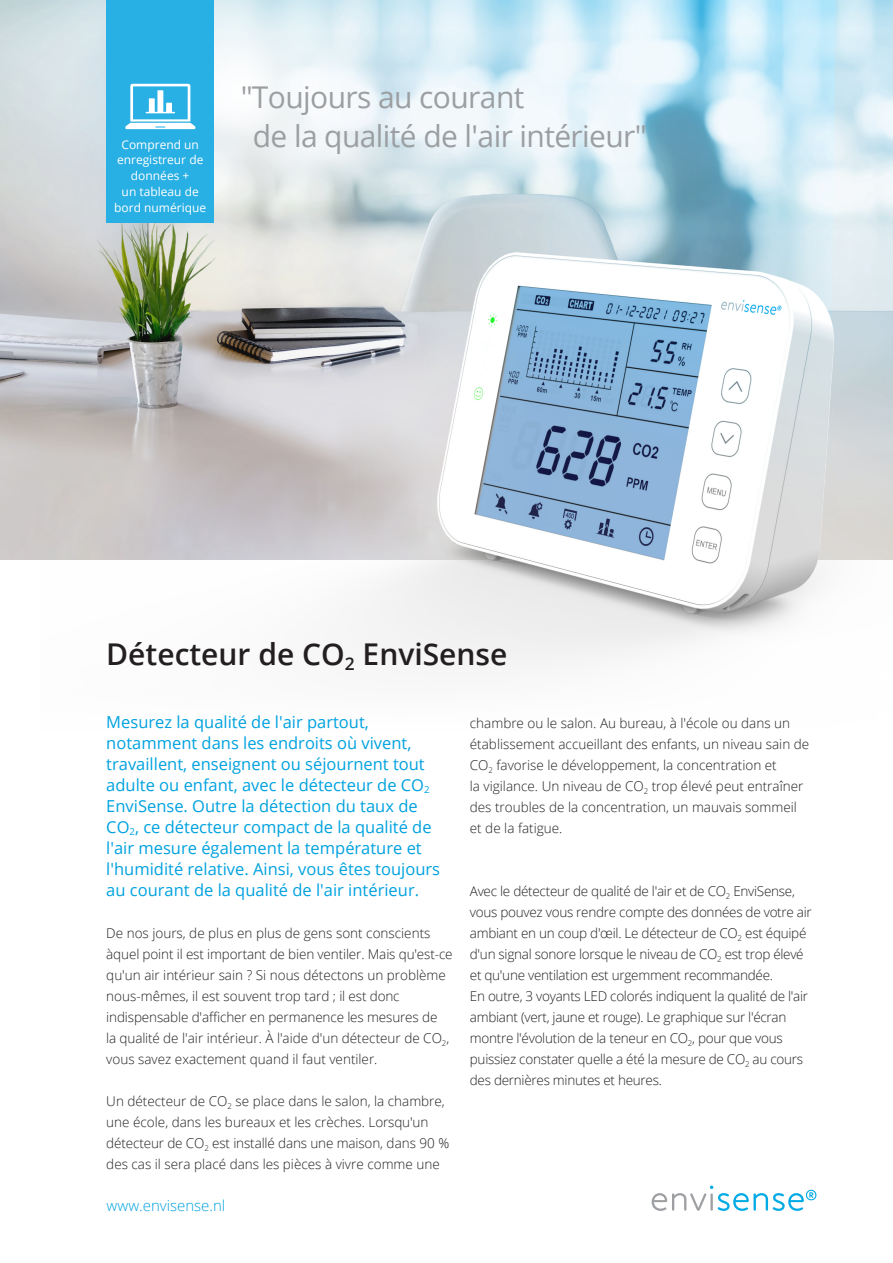
<style>
.page{position:relative;width:893px;height:1263px;background:#fff}
.page>*{position:absolute;margin:0;border:0;box-sizing:border-box;transform-origin:0 0}
.KOP_1{font:30px "Open Sans";letter-spacing:-.02em;color:#9b9fa2}
.KOP_1-2{font:600 30px "Open Sans";color:#231f20}
.INTRO{font:16.5px/21px "Open Sans";color:#00a2df}
.BODY_KOP{font:300 15px "Open Sans";color:#00a2df}
.BODY_TEKST{font:300 13.5px/21px "Open Sans";letter-spacing:-.01em;color:#231f20}
.t1{font:12px/15.8px "Open Sans";color:#fff;text-align:center}
</style>
<div class="page">
<svg style="left:652px;top:1185px;width:164px;height:26px"></svg>
<img style="left:364px;top:560px;width:457px;height:105px">
<svg style="left:0;top:0;width:893px;height:560px;background:#c6d2d9"></svg>
<svg style="left:113px;top:0;width:264px;height:224px"></svg>
<div style="left:106px;top:0;width:108px;height:223px;background:#28afe4"></div>
<svg style="left:125px;top:84px;width:71px;height:45px"></svg>
<p class="t1" style="left:121px;top:136px;width:79px">Comprend un</p>
<p class="t1" style="left:114px;top:152px;width:93px">enregistreur de données +<br>un tableau de bord numérique</p>
<p class="KOP_1" style="left:241px;top:76px;width:285px">″Toujours au courant</p>
<p class="KOP_1" style="left:253px;top:115px;width:395px">de la qualité de l'air intérieur″</p>
<p class="KOP_1-2" style="left:106px;top:633px;width:403px">Détecteur de CO<sub>2</sub> EnviSense</p>
<p class="INTRO" style="left:106px;top:711px;width:335px">Mesurez la qualité de l'air partout, notamment dans les endroits où vivent, travaillent, enseignent ou séjournent tout adulte ou enfant, avec le détecteur de CO<sub>2<br></sub>EnviSense. Outre la détection du taux de CO<sub>2</sub>, ce détecteur compact de la qualité de l'air mesure également la température et l'humidité relative. Ainsi, vous êtes toujours au courant de la qualité de l'air intérieur.</p>
<p class="BODY_TEKST" style="left:106px;top:922px;width:348px">De nos jours, de plus en plus de gens sont conscients àquel point il est important de bien ventiler. Mais qu'est-ce qu'un air intérieur sain ? Si nous détectons un problème nous-mêmes, il est souvent trop tard ; il est donc indispensable d'afficher en permanence les mesures de<br>la qualité de l'air intérieur. À l'aide d'un détecteur de CO<sub>2</sub>, vous savez exactement quand il faut ventiler.</p>
<p class="BODY_TEKST" style="left:106px;top:1090px;width:345px">Un détecteur de CO<sub>2</sub> se place dans le salon, la chambre, une école, dans les bureaux et les crèches. Lorsqu'un détecteur de CO<sub>2</sub> est installé dans une maison, dans 90 % des cas il sera placé dans les pièces à vivre comme une</p>
<p class="BODY_KOP" style="left:107px;top:1195px;width:120px">www.envisense.nl</p>
<p class="BODY_TEKST" style="left:470px;top:712px;width:341px">chambre ou le salon. Au bureau, à l'école ou dans un établissement accueillant des enfants, un niveau sain de CO<sub>2</sub> favorise le développement, la concentration et<br>la vigilance. Un niveau de CO<sub>2</sub> trop élevé peut entraîner des troubles de la concentration, un mauvais sommeil et de la fatigue.</p>
<p class="BODY_TEKST" style="left:470px;top:880px;width:343px">Avec le détecteur de qualité de l'air et de CO<sub>2</sub> EnviSense, vous pouvez vous rendre compte des données de votre air ambiant en un coup d'œil. Le détecteur de CO<sub>2</sub> est équipé d'un signal sonore lorsque le niveau de CO<sub>2</sub> est trop élevé et qu'une ventilation est urgemment recommandée.<br>En outre, 3 voyants LED colorés indiquent la qualité de l'air ambiant (vert, jaune et rouge). Le graphique sur l'écran montre l'évolution de la teneur en CO<sub>2</sub>, pour que vous puissiez constater quelle a été la mesure de CO<sub>2</sub> au cours des dernières minutes et heures.</p>
</div>
